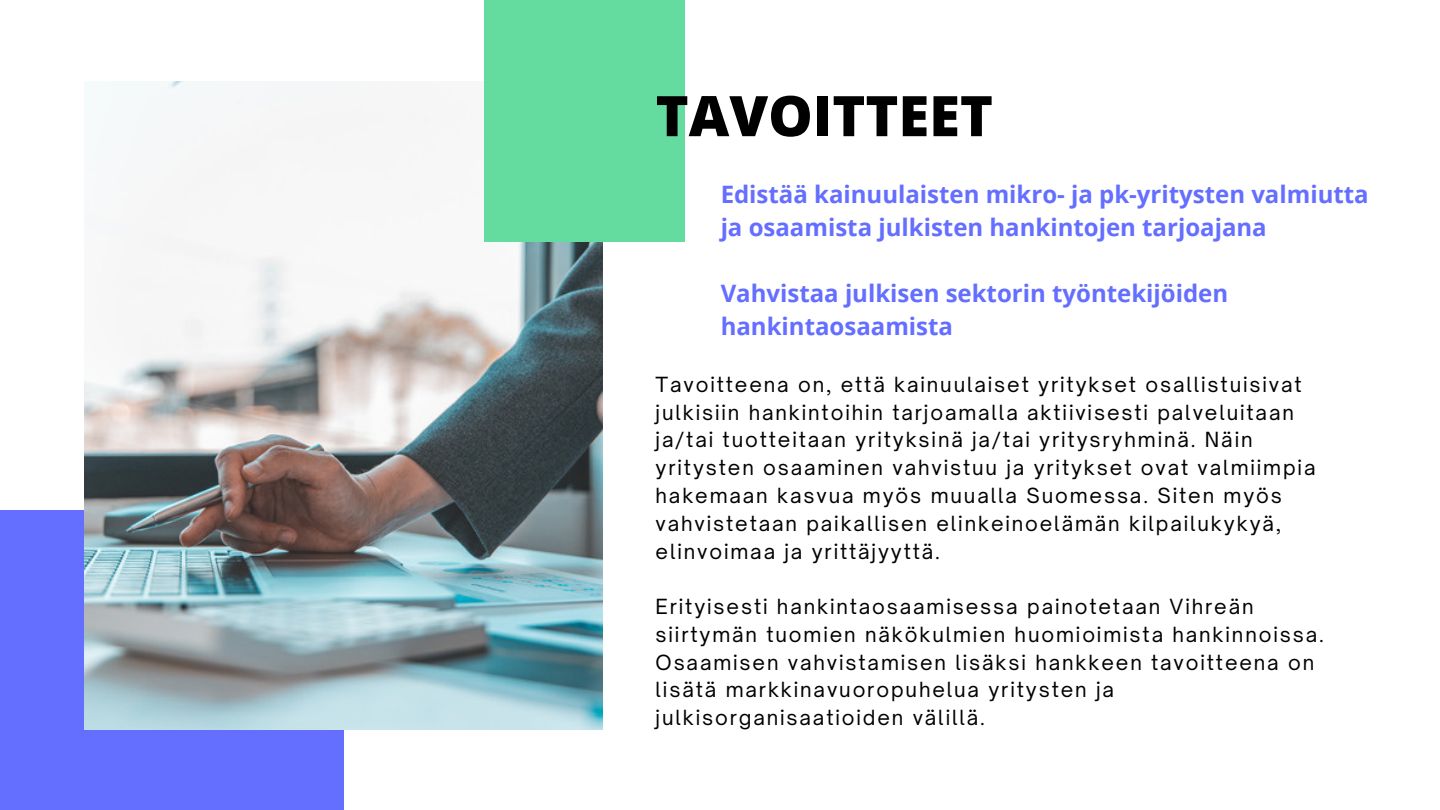
<style>
.page{position:relative;width:1440px;height:810px;background:#fff}
.page>*{position:absolute;margin:0;border:0;box-sizing:border-box;transform-origin:0 0}
.t1{font:800 56px "Open Sans";color:#000}
.t2{font:700 24px/33px "Open Sans";color:#646eff}
.t3{font:20px/27.8px "Open Sauce One";letter-spacing:.095em;color:#000}
</style>
<div class="page">
<div style="left:0;top:511px;width:344px;height:299px;background:#646eff"></div>
<img style="left:85px;top:81px;width:518px;height:648px">
<div style="left:484px;top:0;width:201px;height:242px;background:#64dca0"></div>
<h1 class="t1" style="left:656px;top:76px;width:339px">TAVOITTEET</h1>
<p class="t2" style="left:721px;top:177px;width:650px">Edistää kainuulaisten mikro- ja pk-yritysten valmiutta ja osaamista julkisten hankintojen tarjoajana</p>
<p class="t2" style="left:721px;top:276px;width:509px">Vahvistaa julkisen sektorin työntekijöiden hankintaosaamista</p>
<p class="t3" style="left:656px;top:370px;width:661px">Tavoitteena on, että kainuulaiset yritykset osallistuisivat julkisiin hankintoihin tarjoamalla aktiivisesti palveluitaan ja/tai tuotteitaan yrityksinä ja/tai yritysryhminä. Näin yritysten osaaminen vahvistuu ja yritykset ovat valmiimpia hakemaan kasvua myös muualla Suomessa. Siten myös vahvistetaan paikallisen elinkeinoelämän kilpailukykyä, elinvoimaa ja yrittäjyyttä.</p>
<p class="t3" style="left:656px;top:592px;width:670px">Erityisesti hankintaosaamisessa painotetaan Vihreän siirtymän tuomien näkökulmien huomioimista hankinnoissa.<br>Osaamisen vahvistamisen lisäksi hankkeen tavoitteena on lisätä markkinavuoropuhelua yritysten ja julkisorganisaatioiden välillä.</p>
</div>
